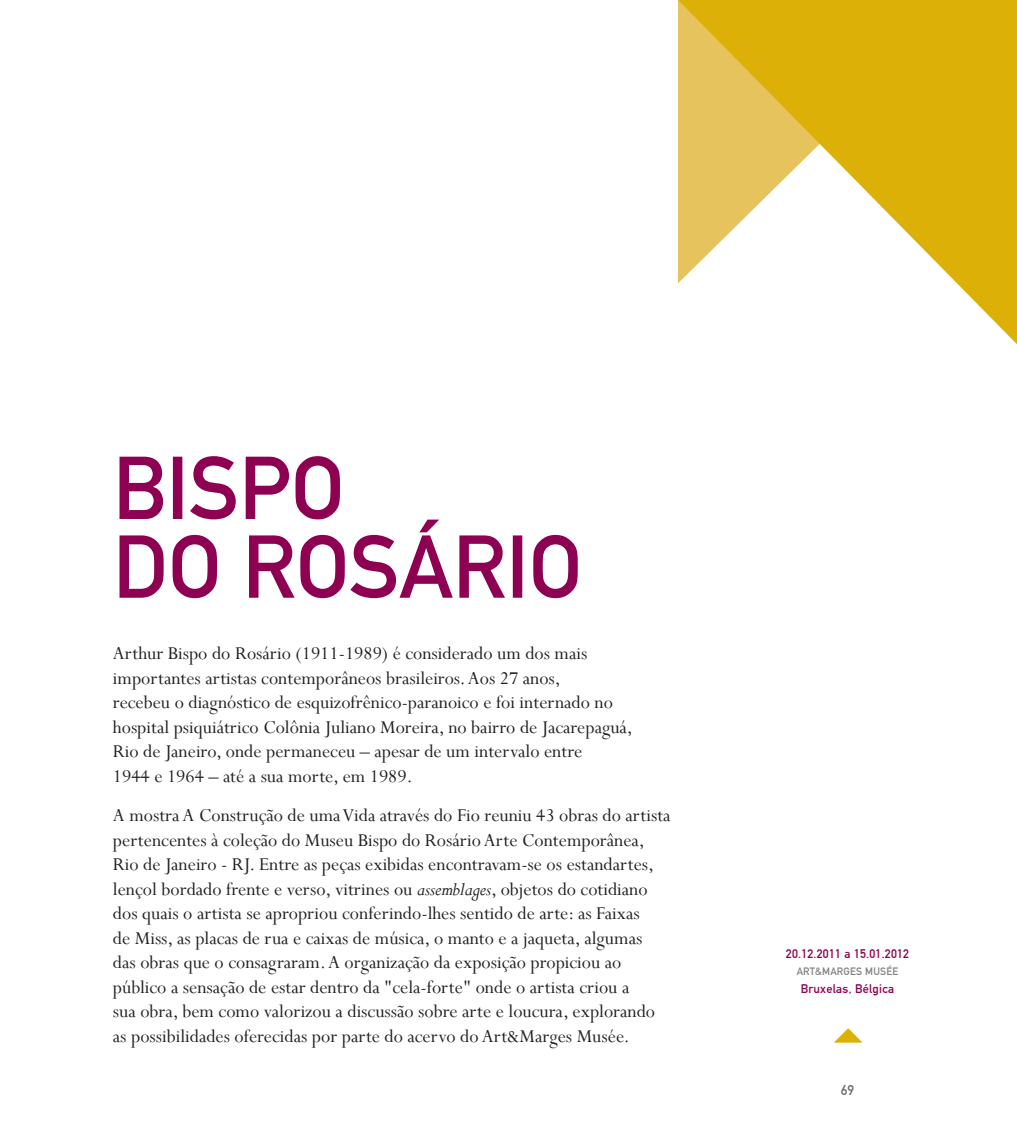
<style>
.page{position:relative;width:1017px;height:1141px;background:#fff}
.page>*{position:absolute;margin:0;border:0;box-sizing:border-box;transform-origin:0 0}
.t1{font:87.5px/78.8px "DIN Mittelschrift";color:#8d0052}
.t2{font:20.12px/24.5px "Perpetua";color:#231f20}
.t3{font:14px "DIN Mittelschrift";color:#6c6d70}
.t4{font:12.25px "DIN Mittelschrift";letter-spacing:.02em;color:#8d0052}
.t5{font:10.5px "DIN Mittelschrift";color:#808285}
.s1{font-style:italic}
</style>
<div class="page">
<svg style="left:834px;top:1028px;width:28px;height:14px"></svg>
<svg style="left:678px;top:0;width:339px;height:344px"></svg>
<h1 class="t1" style="left:113px;top:449px;width:333px">BISPO<br>DO ROSÁRIO</h1>
<p class="t2" style="left:113px;top:641px;width:521px">Arthur Bispo do Rosário (1911-1989) é considerado um dos mais importantes artistas contemporâneos brasileiros. Aos 27 anos,<br>recebeu o diagnóstico de esquizofrênico-paranoico e foi internado no hospital psiquiátrico Colônia Juliano Moreira, no bairro de Jacarepaguá, Rio de Janeiro, onde permaneceu – apesar de um intervalo entre<br>1944 e 1964 – até a sua morte, em 1989.</p>
<p class="t2" style="left:113px;top:803px;width:559px">A mostra A Construção de uma Vida através do Fio reuniu 43 obras do artista pertencentes à coleção do Museu Bispo do Rosário Arte Contemporânea, Rio de Janeiro - RJ. Entre as peças exibidas encontravam-se os estandartes, lençol bordado frente e verso, vitrines ou <span class="s1">assemblages</span>, objetos do cotidiano dos quais o artista se apropriou conferindo-lhes sentido de arte: as Faixas<br>de Miss, as placas de rua e caixas de música, o manto e a jaqueta, algumas<br>das obras que o consagraram. A organização da exposição propiciou ao público a sensação de estar dentro da "cela-forte" onde o artista criou a<br>sua obra, bem como valorizou a discussão sobre arte e loucura, explorando as possibilidades oferecidas por parte do acervo do Art&amp;Marges Musée.</p>
<p class="t4" style="left:786px;top:946px;width:125px">20.12.2011 A 15.01.2012</p>
<p class="t5" style="left:797px;top:965px;width:41px">ART&amp;MARGES</p>
<p class="t5" style="left:865px;top:965px;width:16px">MUSÉE</p>
<p class="t4" style="left:801px;top:981px;width:95px">BRUXELAS, BÉLGICA</p>
<p class="t3" style="left:841px;top:1082px;width:15px">69</p>
</div>
